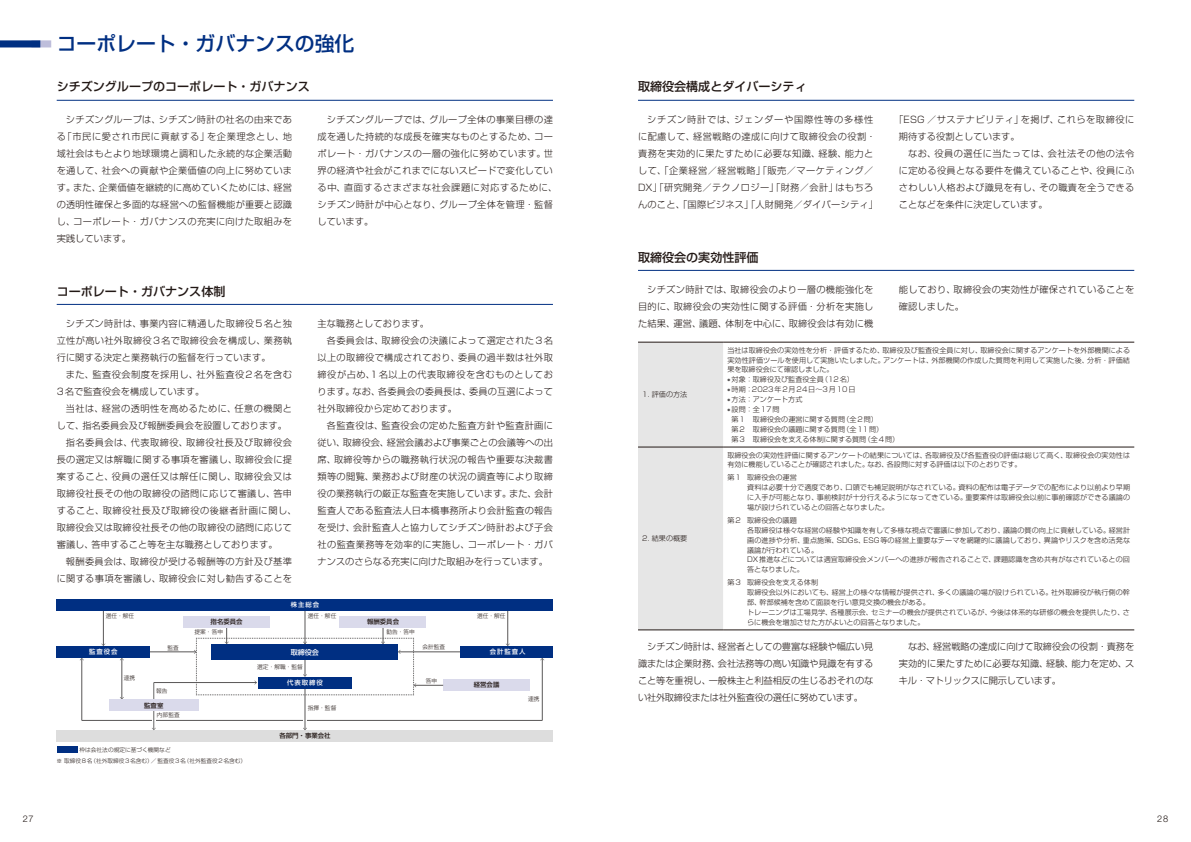
<style>
.page{position:relative;width:1191px;height:842px;background:#fff}
.page>*{position:absolute;margin:0;border:0;box-sizing:border-box;transform-origin:0 0}
.t1{font:500 19.8px "Shin Go Pro";color:#002f82}
.t2{font:500 12px "Shin Go Pro";color:#221815}
.t3{font:300 9.2px/17px "Shin Go Pro";letter-spacing:.035em;color:#221815;text-align:justify}
.t4{font:300 9.2px "Shin Go Pro";letter-spacing:.01em;color:#221815}
.t5{font:300 9.2px/17px "Shin Go Pro";letter-spacing:.055em;color:#221815}
.t6{font:300 9.2px "Shin Go Pro";color:#221815}
.t7{font:300 9.2px "Helvetica Neue LT Pro";color:#221815}
.t8{font:300 7.1px/9.9px "Shin Go Pro";letter-spacing:.01em;color:#221815}
.t9{font:300 7.1px "Shin Go Pro";letter-spacing:.125em;color:#221815}
.t10{font:500 7.1px "Shin Go Pro";color:#fff}
.t11{font:500 6.4px "Shin Go Pro";letter-spacing:.005em;color:#221815}
.t12{font:500 6.4px "Shin Go Pro";letter-spacing:.15em;color:#fff}
.t13{font:300 5.7px "Shin Go Pro";letter-spacing:.005em;color:#221815}
</style>
<div class="page">
<hr style="left:638px;top:100px;width:496px;height:1px;background:#002f82">
<hr style="left:638px;top:270px;width:496px;height:1px;background:#002f82">
<div style="left:638px;top:343px;width:85px;height:287px;background:#e6e6e6"></div>
<hr style="left:638px;top:342px;width:85px;height:1px;background:#221815">
<hr style="left:723px;top:342px;width:411px;height:1px;background:#221815">
<hr style="left:638px;top:447px;width:85px;height:1px;background:#221815">
<hr style="left:723px;top:447px;width:411px;height:1px;background:#221815">
<hr style="left:638px;top:630px;width:85px;height:1px;background:#221815">
<hr style="left:723px;top:630px;width:411px;height:1px;background:#221815">
<hr style="left:57px;top:304px;width:496px;height:1px;background:#002f82">
<div style="left:57px;top:730px;width:496px;height:12px;background:#ddd"></div>
<hr style="left:82px;top:720px;width:460px;height:1px;background:#595757">
<hr style="left:305px;top:610px;width:1px;height:33px;background:#595757">
<hr style="left:103px;top:610px;width:1px;height:35px;background:#595757">
<hr style="left:122px;top:658px;width:1px;height:41px;background:#595757">
<hr style="left:507px;top:610px;width:1px;height:35px;background:#595757">
<hr style="left:82px;top:658px;width:1px;height:62px;background:#595757">
<hr style="left:542px;top:658px;width:1px;height:62px;background:#595757">
<hr style="left:305px;top:688px;width:1px;height:42px;background:#595757">
<hr style="left:153px;top:682px;width:1px;height:48px;background:#666767">
<hr style="left:150px;top:652px;width:46px;height:1px;background:#595757">
<hr style="left:154px;top:682px;width:102px;height:1px;background:#595757">
<hr style="left:398px;top:652px;width:62px;height:1px;background:#595757">
<div style="left:57px;top:599px;width:496px;height:11px;background:#002f82"></div>
<div style="left:57px;top:646px;width:93px;height:12px;background:#002f82"></div>
<div style="left:460px;top:646px;width:93px;height:12px;background:#002f82"></div>
<div style="left:339px;top:616px;width:87px;height:12px;background:#dadaeb"></div>
<div style="left:443px;top:679px;width:87px;height:12px;background:#dadaeb"></div>
<div style="left:109px;top:699px;width:90px;height:12px;background:#dadaeb"></div>
<div style="left:183px;top:616px;width:87px;height:12px;background:#dadaeb"></div>
<svg style="left:194px;top:625px;width:249px;height:70px"></svg>
<div style="left:57px;top:747px;width:20px;height:6px;background:#002f82"></div>
<div style="left:212px;top:644px;width:186px;height:16px;background:#002f82"></div>
<div style="left:31px;top:40px;width:20px;height:7px;background:#bebedb"></div>
<div style="left:0;top:40px;width:40px;height:7px;background:#002f82"></div>
<hr style="left:57px;top:100px;width:496px;height:1px;background:#002f82">
<h1 class="t1" style="left:57px;top:28px;width:299px">コーポレート・ガバナンスの強化</h1>
<h2 class="t2" style="left:57px;top:77px;width:254px">シチズングループのコーポレート・ガバナンス</h2>
<p class="t3" style="left:57px;top:110px;width:237px;text-indent:9px">シチズングループは、シチズン時計の社名の由来である「市民に愛され市民に貢献する」を企業理念とし、地域社会はもとより地球環境と調和した永続的な企業活動を通して、社会への貢献や企業価値の向上に努めています。また、企業価値を継続的に高めていくためには、経営の透明性確保と多面的な経営への監督機能が重要と認識し、コーポレート・ガバナンスの充実に向けた取組みを実践しています。</p>
<p class="t3" style="left:317px;top:110px;width:241px;text-align:left;text-indent:9px">シチズングループでは、グループ全体の事業目標の達成を通した持続的な成長を確実なものとするため、コーポレート・ガバナンスの一層の強化に努めています。世界の経済や社会がこれまでにないスピードで変化している中、直面するさまざまな社会課題に対応するために、シチズン時計が中心となり、グループ全体を管理・監督しています。</p>
<h2 class="t2" style="left:57px;top:281px;width:170px">コーポレート・ガバナンス体制</h2>
<p class="t3" style="left:57px;top:314px;width:237px;text-indent:9px">シチズン時計は、事業内容に精通した取締役5名と独立性が高い社外取締役3名で取締役会を構成し、業務執行に関する決定と業務執行の監督を行っています。</p>
<p class="t3" style="left:57px;top:365px;width:237px;text-indent:9px">また、監査役会制度を採用し、社外監査役2名を含む<br>3名で監査役会を構成しています。</p>
<p class="t3" style="left:66px;top:399px;width:228px">当社は、経営の透明性を高めるために、任意の機関と</p>
<p class="t4" style="left:57px;top:418px;width:232px">して、指名委員会及び報酬委員会を設置しております。</p>
<p class="t3" style="left:66px;top:433px;width:228px">指名委員会は、代表取締役、取締役社長及び取締役会</p>
<p class="t3" style="left:57px;top:450px;width:237px">長の選定又は解職に関する事項を審議し、取締役会に提</p>
<p class="t3" style="left:57px;top:467px;width:237px">案すること、役員の選任又は解任に関し、取締役会又は</p>
<p class="t3" style="left:57px;top:484px;width:237px">取締役社長その他の取締役の諮問に応じて審議し、答申</p>
<p class="t5" style="left:57px;top:501px;width:241px">すること、取締役社長及び取締役の後継者計画に関し、</p>
<p class="t3" style="left:57px;top:518px;width:237px">取締役会又は取締役社長その他の取締役の諮問に応じて</p>
<p class="t4" style="left:57px;top:537px;width:222px">審議し、答申すること等を主な職務としております。</p>
<p class="t3" style="left:66px;top:552px;width:228px">報酬委員会は、取締役が受ける報酬等の方針及び基準</p>
<p class="t3" style="left:57px;top:569px;width:237px">に関する事項を審議し、取締役会に対し勧告することを</p>
<p class="t4" style="left:317px;top:316px;width:113px">主な職務としております。</p>
<p class="t3" style="left:327px;top:331px;width:228px">各委員会は、取締役会の決議によって選定された3名</p>
<p class="t3" style="left:317px;top:348px;width:237px">以上の取締役で構成されており、委員の過半数は社外取</p>
<p class="t5" style="left:317px;top:365px;width:237px">締役が占め、1名以上の代表取締役を含むものとしてお</p>
<p class="t4" style="left:317px;top:384px;width:237px">ります。なお、各委員会の委員長は、委員の互選によって</p>
<p class="t4" style="left:317px;top:401px;width:141px">社外取締役から定めております。</p>
<p class="t3" style="left:327px;top:416px;width:228px">各監査役は、監査役会の定めた監査方針や監査計画に</p>
<p class="t6" style="left:317px;top:435px;width:237px">従い、取締役会、経営会議および事業ごとの会議等への出</p>
<p class="t3" style="left:317px;top:450px;width:237px">席、取締役等からの職務執行状況の報告や重要な決裁書</p>
<p class="t3" style="left:317px;top:467px;width:237px">類等の閲覧、業務および財産の状況の調査等により取締</p>
<p class="t6" style="left:317px;top:486px;width:237px">役の業務執行の厳正な監査を実施しています。また、会計</p>
<p class="t3" style="left:317px;top:501px;width:237px">監査人である監査法人日本橋事務所より会計監査の報告</p>
<p class="t3" style="left:317px;top:518px;width:237px">を受け、会計監査人と協力してシチズン時計および子会</p>
<p class="t3" style="left:317px;top:535px;width:237px">社の監査業務等を効率的に実施し、コーポレート・ガバ</p>
<p class="t6" style="left:317px;top:554px;width:232px">ナンスのさらなる充実に向けた取組みを行っています。</p>
<p class="t12" style="left:291px;top:599px;width:30px">株主総会</p>
<p class="t13" style="left:106px;top:611px;width:30px">選任・解任</p>
<p class="t13" style="left:308px;top:611px;width:30px">選任・解任</p>
<p class="t13" style="left:477px;top:611px;width:36px">選任・解任　</p>
<p class="t11" style="left:211px;top:616px;width:34px">指名委員会</p>
<p class="t13" style="left:195px;top:627px;width:36px">提案・答申　</p>
<p class="t11" style="left:367px;top:616px;width:34px">報酬委員会</p>
<p class="t13" style="left:381px;top:627px;width:36px">　勧告・答申</p>
<p class="t12" style="left:89px;top:646px;width:30px">監査役会</p>
<p class="t13" style="left:118px;top:673px;width:19px">　連携</p>
<p class="t13" style="left:167px;top:643px;width:13px">監査</p>
<p class="t13" style="left:422px;top:642px;width:24px">会計監査</p>
<p class="t13" style="left:426px;top:676px;width:13px">答申</p>
<p class="t10" style="left:291px;top:646px;width:30px">取締役会</p>
<p class="t13" style="left:257px;top:662px;width:53px">選定・解職・監督　</p>
<p class="t12" style="left:287px;top:677px;width:37px">代表取締役</p>
<p class="t13" style="left:156px;top:686px;width:19px">報告　</p>
<p class="t13" style="left:151px;top:710px;width:30px">　内部監査</p>
<p class="t13" style="left:79px;top:745px;width:93px">枠は会社法の規定に基づく機関など</p>
<p class="t11" style="left:144px;top:700px;width:21px">監査室</p>
<p class="t13" style="left:57px;top:756px;width:191px">※ 取締役8名（社外取締役3名含む）／監査役3名（社外監査役2名含む）</p>
<p class="t13" style="left:308px;top:703px;width:30px">指揮・監督</p>
<p class="t11" style="left:279px;top:730px;width:53px">各部門・事業会社</p>
<p class="t12" style="left:490px;top:647px;width:37px">会計監査人</p>
<p class="t11" style="left:474px;top:679px;width:27px">経営会議</p>
<p class="t13" style="left:528px;top:694px;width:19px">連携　</p>
<h2 class="t2" style="left:638px;top:77px;width:170px">取締役会構成とダイバーシティ</h2>
<p class="t3" style="left:638px;top:110px;width:241px;text-align:center">シチズン時計では、ジェンダーや国際性等の多様性<br>に配慮して、経営戦略の達成に向けて取締役会の役割・責務を実効的に果たすために必要な知識、経験、能力として、「企業経営／経営戦略」「販売／マーケティング／<br>DX」「研究開発／テクノロジー」「財務／会計」はもちろんのこと、「国際ビジネス」「人財開発／ダイバーシティ」</p>
<p class="t5" style="left:899px;top:110px;width:237px;text-indent:-5px">「ESG ／サステナビリティ」を掲げ、これらを取締役に期待する役割としています。</p>
<p class="t3" style="left:899px;top:144px;width:237px;text-indent:9px">なお、役員の選任に当たっては、会社法その他の法令に定める役員となる要件を備えていることや、役員にふさわしい人格および識見を有し、その職責を全うできることなどを条件に決定しています。</p>
<h2 class="t2" style="left:638px;top:247px;width:122px">取締役会の実効性評価</h2>
<p class="t3" style="left:638px;top:280px;width:237px;text-indent:9px">シチズン時計では、取締役会のより一層の機能強化を目的に、取締役会の実効性に関する評価・分析を実施した結果、運営、議題、体制を中心に、取締役会は有効に機</p>
<p class="t3" style="left:899px;top:280px;width:237px">能しており、取締役会の実効性が確保されていることを確認しました。</p>
<p class="t8" style="left:642px;top:389px;width:47px">1. 評価の方法</p>
<p class="t8" style="left:727px;top:344px;width:404px;text-align:justify">当社は取締役会の実効性を分析・評価するため、取締役及び監査役全員に対し、取締役会に関するアンケートを外部機関による実効性評価ツールを使用して実施いたしました。アンケートは、外部機関の作成した質問を利用して実施した後、分析・評価結果を取締役会にて確認しました。</p>
<p class="t8" style="left:727px;top:374px;width:128px"><sup>●</sup> 対象：取締役及び監査役全員（12名）</p>
<p class="t9" style="left:727px;top:384px;width:130px"><sup>●</sup> 時期：2023年2月24日～3月10日</p>
<p class="t8" style="left:727px;top:394px;width:77px"><sup>●</sup> 方法：アンケート方式</p>
<p class="t8" style="left:731px;top:404px;width:169px;text-indent:-4px"><sup>●</sup> 設問：全17問<br>第1　取締役会の運営に関する質問（全2問）<br>第2　取締役会の議題に関する質問（全11問）<br>第3　取締役会を支える体制に関する質問（全4問）</p>
<p class="t8" style="left:727px;top:449px;width:404px">取締役会の実効性評価に関するアンケートの結果については、各取締役及び各監査役の評価は総じて高く、取締役会の実効性は有効に機能していることが確認されました。なお、各設問に対する評価は以下のとおりです。</p>
<p class="t8" style="left:747px;top:472px;width:384px;text-indent:-20px">第1 取締役会の運営<br>資料は必要十分で適度であり、口頭でも補足説明がなされている。資料の配布は電子データでの配布により以前より早期に入手が可能となり、事前検討が十分行えるようになってきている。重要案件は取締役会以前に事前確認ができる議論の場が設けられているとの回答となりました。</p>
<p class="t8" style="left:747px;top:514px;width:384px;text-indent:-20px">第2 取締役会の議題<br>各取締役は様々な経営の経験や知識を有して多様な視点で審議に参加しており、議論の質の向上に貢献している。経営計画の進捗や分析、重点施策、SDGs、ESG等の経営上重要なテーマを網羅的に議論しており、異論やリスクを含め活発な議論が行われている。<br>DX推進などについては適宜取締役会メンバーへの進捗が報告されることで、課題認識を含め共有がなされているとの回答となりました。</p>
<p class="t8" style="left:747px;top:577px;width:384px;text-indent:-20px">第3 取締役会を支える体制<br>取締役会以外においても、経営上の様々な情報が提供され、多くの議論の場が設けられている。社外取締役が執行側の幹部、幹部候補を含めて面談を行い意見交換の機会がある。<br>トレーニングは工場見学、各種展示会、セミナーの機会が提供されているが、今後は体系的な研修の機会を提供したり、さらに機会を増加させた方がよいとの回答となりました。</p>
<p class="t3" style="left:638px;top:637px;width:237px;text-indent:9px">シチズン時計は、経営者としての豊富な経験や幅広い見識または企業財務、会社法務等の高い知識や見識を有すること等を重視し、一般株主と利益相反の生じるおそれのない社外取締役または社外監査役の選任に努めています。</p>
<p class="t3" style="left:899px;top:637px;width:237px;text-indent:9px">なお、経営戦略の達成に向けて取締役会の役割・責務を実効的に果たすために必要な知識、経験、能力を定め、スキル・マトリックスに開示しています。</p>
<p class="t8" style="left:642px;top:533px;width:47px">2. 結果の概要</p>
<p class="t7" style="left:23px;top:813px;width:12px">27</p>
<p class="t7" style="left:1157px;top:813px;width:12px">28</p>
</div>
